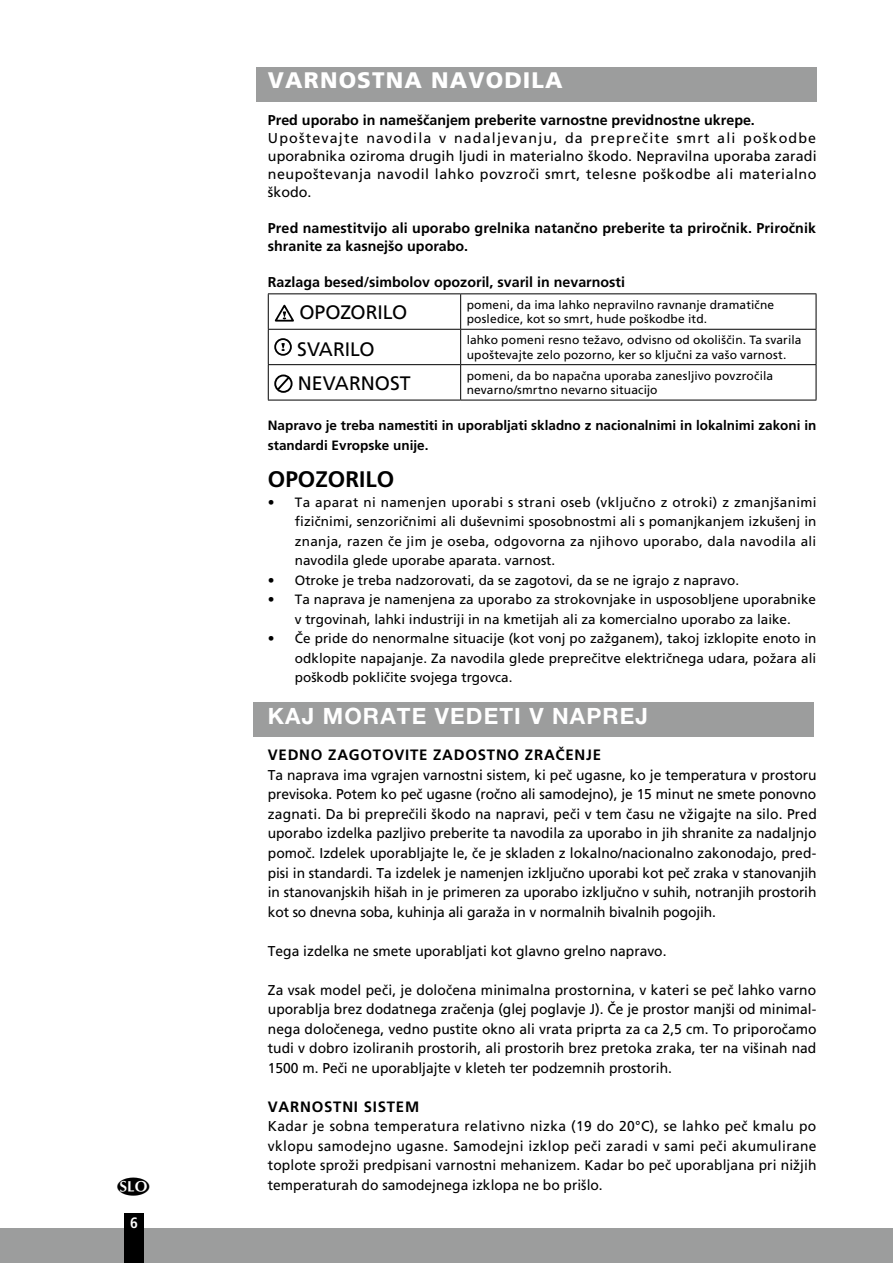
<style>
.page{position:relative;width:893px;height:1263px;background:#fff}
.page>*{position:absolute;margin:0;border:0;box-sizing:border-box;transform-origin:0 0}
.t1{font:700 22.5px "Helvetica Neue LT Pro";letter-spacing:.05em;color:#fff}
.t2{font:900 22.5px "Frutiger LT Com";letter-spacing:.05em;color:#fff}
.t3{font:700 22.5px "Frutiger LT Com";color:#000}
.t4{font:19.5px "Frutiger LT Com";letter-spacing:-.005em;color:#000}
.t5{font:700 15px "Frutiger LT Com";letter-spacing:.05em;color:#000}
.t6{font:700 condensed 15px "Frutiger LT Com";color:#fff}
.t7{font:14.25px/19.5px "Frutiger LT Com";color:#000;text-align:justify}
.t8{font:700 14.25px/18px "Frutiger LT Com";color:#000}
.t9{font:13.5px/19.5px "Frutiger LT Com";color:#000;text-align:justify}
.t10{font:700 13.5px/19.5px "Frutiger LT Com";color:#000}
.t11{font:12px/14.4px "Frutiger LT Com";letter-spacing:.01em;color:#000}
</style>
<div class="page">
<div style="left:253px;top:702px;width:561px;height:34px;background:#9c9d9d"></div>
<div style="left:256px;top:68px;width:560px;height:34px;background:#9c9d9d"></div>
<hr style="left:268px;top:293px;width:193px;height:1px;background:#000">
<hr style="left:268px;top:294px;width:1px;height:35px;background:#000">
<hr style="left:461px;top:293px;width:355px;height:1px;background:#000">
<hr style="left:460px;top:294px;width:1px;height:35px;background:#000">
<hr style="left:816px;top:294px;width:1px;height:35px;background:#000">
<hr style="left:268px;top:329px;width:193px;height:1px;background:#000">
<hr style="left:268px;top:330px;width:1px;height:34px;background:#000">
<hr style="left:461px;top:329px;width:355px;height:1px;background:#000">
<hr style="left:460px;top:330px;width:1px;height:34px;background:#000">
<hr style="left:816px;top:330px;width:1px;height:34px;background:#000">
<hr style="left:268px;top:364px;width:193px;height:1px;background:#000">
<hr style="left:268px;top:365px;width:1px;height:35px;background:#000">
<hr style="left:461px;top:364px;width:355px;height:1px;background:#000">
<hr style="left:460px;top:365px;width:1px;height:35px;background:#000">
<hr style="left:816px;top:365px;width:1px;height:35px;background:#000">
<hr style="left:268px;top:400px;width:193px;height:1px;background:#000">
<hr style="left:461px;top:400px;width:355px;height:1px;background:#000">
<svg style="left:274px;top:304px;width:20px;height:17px"></svg>
<svg style="left:275px;top:339px;width:16px;height:16px"></svg>
<div style="left:274px;top:338px;width:18px;height:18px;border:2px solid #000;border-radius:50%"></div>
<svg style="left:281px;top:343px;width:4px;height:8px"></svg>
<div style="left:274px;top:374px;width:19px;height:19px;border:2px solid #000;border-radius:50%"></div>
<svg style="left:275px;top:375px;width:16px;height:17px"></svg>
<div style="left:0;top:1229px;width:893px;height:34px;background:#9c9d9d"></div>
<div style="left:124px;top:1213px;width:20px;height:50px;background:#000"></div>
<p class="t6" style="left:126px;top:1214px;width:17px">34</p>
<p class="t6" style="left:130px;top:1214px;width:9px">6</p>
<h1 class="t2" style="left:268px;top:66px;width:296px">VARNOSTNA NAVODILA</h1>
<p class="t8" style="left:268px;top:112px;width:488px">Pred uporabo in nameščanjem preberite varnostne previdnostne ukrepe.</p>
<p class="t7" style="left:268px;top:130px;width:550px;line-height:18px">Upoštevajte navodila v nadaljevanju, da preprečite smrt ali poškodbe uporabnika oziroma drugih ljudi in materialno škodo. Nepravilna uporaba zaradi neupoštevanja navodil lahko povzroči smrt, telesne poškodbe ali materialno škodo.</p>
<p class="t8" style="left:268px;top:220px;width:550px">Pred namestitvijo ali uporabo grelnika natančno preberite ta priročnik. Priročnik shranite za kasnejšo uporabo.</p>
<p class="t8" style="left:268px;top:274px;width:359px">Razlaga besed/simbolov opozoril, svaril in nevarnosti</p>
<h2 class="t4" style="left:299px;top:301px;width:109px">OPOZORILO</h2>
<p class="t11" style="left:467px;top:298px;width:309px">pomeni, da ima lahko nepravilno ravnanje dramatične posledice, kot so smrt, hude poškodbe itd.</p>
<h2 class="t4" style="left:297px;top:337px;width:79px">SVARILO</h2>
<p class="t11" style="left:467px;top:333px;width:336px">lahko pomeni resno težavo, odvisno od okoliščin. Ta svarila upoštevajte zelo pozorno, ker so ključni za vašo varnost.</p>
<h2 class="t4" style="left:298px;top:372px;width:114px">NEVARNOST</h2>
<p class="t11" style="left:467px;top:368px;width:308px">pomeni, da bo napačna uporaba zanesljivo povzročila nevarno/smrtno nevarno situacijo</p>
<p class="t10" style="left:268px;top:416px;width:550px">Napravo je treba namestiti in uporabljati skladno z nacionalnimi in lokalnimi zakoni in standardi Evropske unije.</p>
<h1 class="t3" style="left:268px;top:466px;width:128px">OPOZORILO</h1>
<p class="t9" style="left:295px;top:493px;width:523px;text-indent:-27px">• Ta aparat ni namenjen uporabi s strani oseb (vključno z otroki) z zmanjšanimi fizičnimi, senzoričnimi ali duševnimi sposobnostmi ali s pomanjkanjem izkušenj in znanja, razen če jim je oseba, odgovorna za njihovo uporabo, dala navodila ali navodila glede uporabe aparata. varnost.</p>
<p class="t9" style="left:268px;top:570px;width:473px">• Otroke je treba nadzorovati, da se zagotovi, da se ne igrajo z napravo.</p>
<p class="t9" style="left:268px;top:590px;width:550px;text-align:center">• Ta naprava je namenjena za uporabo za strokovnjake in usposobljene uporabnike v trgovinah, lahki industriji in na kmetijah ali za komercialno uporabo za laike.</p>
<p class="t9" style="left:295px;top:629px;width:523px;text-indent:-27px">• Če pride do nenormalne situacije (kot vonj po zažganem), takoj izklopite enoto in odklopite napajanje. Za navodila glede preprečitve električnega udara, požara ali poškodb pokličite svojega trgovca.</p>
<h1 class="t1" style="left:268px;top:702px;width:382px">KAJ MORATE VEDETI V NAPREJ</h1>
<p class="t5" style="left:268px;top:746px;width:335px">VEDNO ZAGOTOVITE ZADOSTNO ZRAČENJE</p>
<p class="t7" style="left:268px;top:765px;width:550px">Ta naprava ima vgrajen varnostni sistem, ki peč ugasne, ko je temperatura v prostoru previsoka. Potem ko peč ugasne (ročno ali samodejno), je 15 minut ne smete ponovno zagnati. Da bi preprečili škodo na napravi, peči v tem času ne vžigajte na silo. Pred uporabo izdelka pazljivo preberite ta navodila za uporabo in jih shranite za nadaljnjo pomoč. Izdelek uporabljajte le, če je skladen z lokalno/nacionalno zakonodajo, pred&shy;pisi in standardi. Ta izdelek je namenjen izključno uporabi kot peč zraka v stanovanjih in stanovanjskih hišah in je primeren za uporabo izključno v suhih, notranjih prostorih kot so dnevna soba, kuhinja ali garaža in v normalnih bivalnih pogojih.</p>
<p class="t7" style="left:268px;top:941px;width:400px">Tega izdelka ne smete uporabljati kot glavno grelno napravo.</p>
<p class="t7" style="left:268px;top:980px;width:550px">Za vsak model peči, je določena minimalna prostornina, v kateri se peč lahko varno uporablja brez dodatnega zračenja (glej poglavje J). Če je prostor manjši od minimal&shy;nega določenega, vedno pustite okno ali vrata priprta za ca 2,5 cm. To priporočamo tudi v dobro izoliranih prostorih, ali prostorih brez pretoka zraka, ter na višinah nad 1500 m. Peči ne uporabljajte v kleteh ter podzemnih prostorih.</p>
<p class="t5" style="left:268px;top:1097px;width:153px">VARNOSTNI SISTEM</p>
<p class="t7" style="left:268px;top:1116px;width:550px">Kadar je sobna temperatura relativno nizka (19 do 20°C), se lahko peč kmalu po vklopu samodejno ugasne. Samodejni izklop peči zaradi v sami peči akumulirane toplote sproži predpisani varnostni mehanizem. Kadar bo peč uporabljana pri nižjih temperaturah do samodejnega izklopa ne bo prišlo.</p>
</div>
